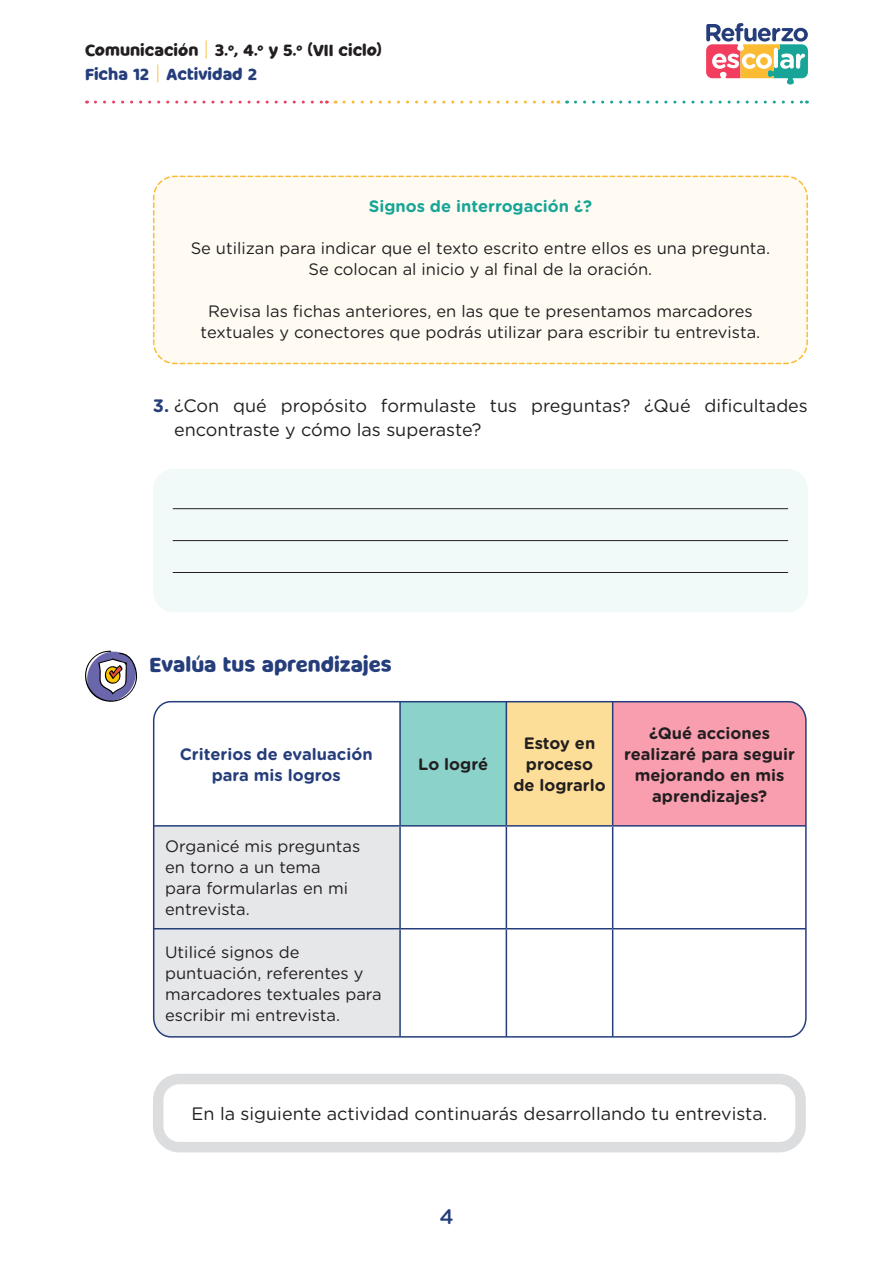
<style>
.page{position:relative;width:893px;height:1263px;background:#fff}
.page>*{position:absolute;margin:0;border:0;box-sizing:border-box;transform-origin:0 0}
.t1{font:21px "Milky Nice Clean";color:#253e7b}
.t2{font:500 21px "Gotham Rounded";color:#253e7b}
.t3{font:18px/24px "Gotham Rounded";color:#231f20}
.t4{font:16.5px/21px "Gotham Rounded";color:#231f20;text-align:center}
.t5{font:700 16.5px/21px "Gotham Rounded";color:#231f20;text-align:center}
.t6{font:16.5px/23.4px "Milky Nice Clean";color:#231f20}
.t7{font:700 16.5px/21px "Gotham Rounded";color:#253e7b;text-align:center}
.t8{font:700 16.5px "Gotham Rounded";color:#18a597}
.s1{font-family:"Gotham Rounded";font-weight:300;font-size:19.5px;color:#fbbc33}
.s2{color:#253e7b}
.s3{font-weight:700;color:#253e7b}
</style>
<div class="page">
<svg style="left:706px;top:23px;width:102px;height:62px"></svg>
<svg style="left:95px;top:101px;width:232px;height:3px"></svg>
<svg style="left:344px;top:101px;width:215px;height:3px"></svg>
<svg style="left:575px;top:101px;width:232px;height:3px"></svg>
<div style="left:152px;top:175px;width:656px;height:190px;background:#fffbf3"></div>
<div style="left:153px;top:469px;width:655px;height:143px;background:#f1faf9;border-radius:21px"></div>
<hr style="left:173px;top:508px;width:615px;height:1px;background:#231f20">
<hr style="left:173px;top:540px;width:615px;height:1px;background:#231f20">
<hr style="left:173px;top:572px;width:615px;height:1px;background:#231f20">
<svg style="left:152px;top:700px;width:655px;height:338px"></svg>
<svg style="left:85px;top:650px;width:52px;height:52px"></svg>
<div style="left:153px;top:1074px;width:653px;height:78px;border:10px solid #dcdddf;border-radius:21px"></div>
<p class="t6" style="left:85px;top:39px;width:298px">Comunicación <span class="s1">|</span> 3.<sup>o</sup>, 4.<sup>o</sup> y 5.<sup>o</sup> (VII ciclo)<br><span class="s2">Ficha 12</span> <span class="s1">|</span> <span class="s2">Actividad 2</span></p>
<p class="t8" style="left:369px;top:194px;width:225px">Signos de interrogación ¿?</p>
<p class="t4" style="left:191px;top:236px;width:581px">Se utilizan para indicar que el texto escrito entre ellos es una pregunta.<br>Se colocan al inicio y al final de la oración.</p>
<p class="t4" style="left:201px;top:299px;width:561px">Revisa las fichas anteriores, en las que te presentamos marcadores textuales y conectores que podrás utilizar para escribir tu entrevista.</p>
<p class="t3" style="left:174px;top:393px;width:635px;text-indent:-21px"><span class="s3">3.</span> ¿Con qué propósito formulaste tus preguntas? ¿Qué dificultades encontraste y cómo las superaste?</p>
<p class="t1" style="left:149px;top:652px;width:244px">Evalúa tus aprendizajes</p>
<p class="t7" style="left:180px;top:743px;width:194px">Criterios de evaluación para mis logros</p>
<p class="t5" style="left:418px;top:753px;width:71px">Lo logré</p>
<p class="t4" style="left:165px;top:835px;width:197px;text-align:left">Organicé mis preguntas en torno a un tema para formularlas en mi entrevista.</p>
<p class="t4" style="left:165px;top:941px;width:218px;text-align:left">Utilicé signos de puntuación, referentes y marcadores textuales para escribir mi entrevista.</p>
<p class="t5" style="left:513px;top:732px;width:94px">Estoy en proceso de lograrlo</p>
<p class="t5" style="left:624px;top:722px;width:173px">¿Qué acciones realizaré para seguir mejorando en mis aprendizajes?</p>
<p class="t3" style="left:191px;top:1101px;width:577px">En la siguiente actividad continuarás desarrollando tu entrevista.</p>
<p class="t2" style="left:439px;top:1202px;width:16px">4</p>
</div>
